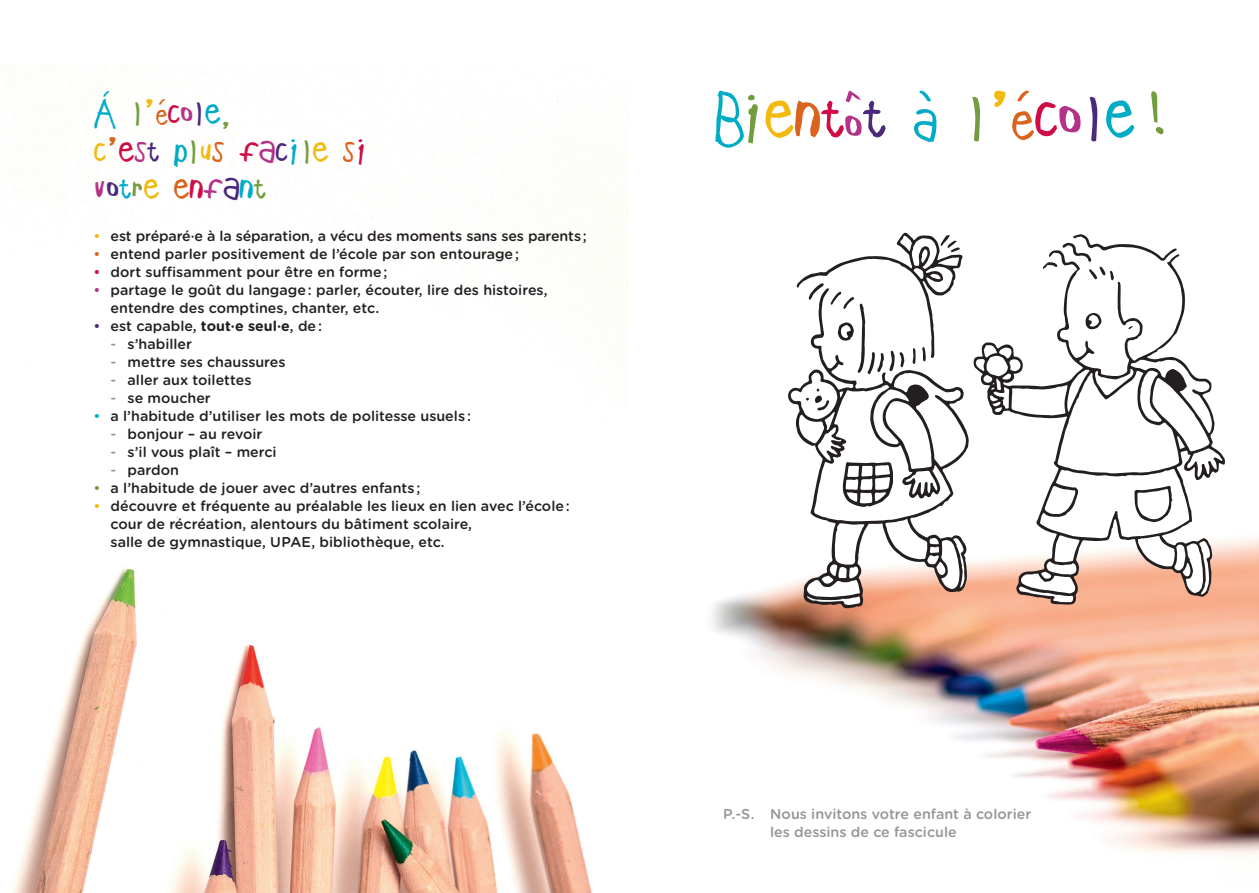
<style>
.page{position:relative;width:1259px;height:893px;background:#fff}
.page>*{position:absolute;margin:0;border:0;box-sizing:border-box;transform-origin:0 0}
.t1{font:57px "Childs Play Age Seven";letter-spacing:-.02em;color:#00abc6}
.t2{font:30px/37.5px "Childs Play Age Seven";letter-spacing:-.02em;color:#00abc6}
.t3{font:500 14.25px/18px "Gotham Rounded";color:#231f20}
.t4{font:500 14.25px/18px "Gotham Rounded";color:#939598}
.s1{color:#739c3e}
.s2{color:#f2b90f}
.s3{color:#d9641d}
.s4{color:#ce0c45}
.s5{color:#b43388}
.s6{color:#4b297d}
.s7{font-weight:700}
.s8{color:#939598}
.s9{color:#00abc6}
.s10{font-size:78px;color:#739c3e}
</style>
<div class="page">
<img style="left:9px;top:77px;width:620px;height:816px">
<img style="left:712px;top:232px;width:547px;height:624px">
<svg style="left:973px;top:250px;width:252px;height:355px"></svg>
<svg style="left:788px;top:288px;width:181px;height:321px"></svg>
<svg style="left:1085px;top:312px;width:17px;height:18px"></svg>
<svg style="left:1042px;top:234px;width:134px;height:47px"></svg>
<svg style="left:796px;top:233px;width:167px;height:141px"></svg>
<svg style="left:1128px;top:326px;width:4px;height:3px"></svg>
<svg style="left:1017px;top:467px;width:194px;height:137px"></svg>
<svg style="left:842px;top:462px;width:51px;height:45px"></svg>
<svg style="left:806px;top:388px;width:23px;height:23px"></svg>
<svg style="left:103px;top:91px;width:6px;height:6px"></svg>
<h2 class="t2" style="left:94px;top:96px;width:276px">A <span class="s1">l</span><span class="s2">’</span><span class="s3">é</span><span class="s4">c</span><span class="s5">o</span><span class="s6">l</span>e<span class="s1">,<br></span><span class="s2">c</span><span class="s3">’</span><span class="s4">e</span><span class="s5">s</span><span class="s6">t</span> p<span class="s1">l</span><span class="s2">u</span><span class="s3">s</span> <span class="s4">f</span><span class="s5">a</span><span class="s6">c</span>i<span class="s1">l</span><span class="s2">e</span> <span class="s3">s</span><span class="s4">i </span><span class="s5">v</span><span class="s6">o</span>t<span class="s1">r</span><span class="s2">e</span> <span class="s3">e</span><span class="s4">n</span><span class="s5">f</span><span class="s6">a</span>n<span class="s1">t</span></h2>
<p class="t3" style="left:94px;top:226px;width:495px"><span class="s2">•</span> est préparé·e à la séparation, a vécu des moments sans ses parents ;</p>
<p class="t3" style="left:94px;top:244px;width:427px"><span class="s3">•</span> entend parler positivement de l’école par son entourage ;</p>
<p class="t3" style="left:94px;top:262px;width:295px"><span class="s4">•</span> dort suffisamment pour être en forme ;</p>
<p class="t3" style="left:111px;top:280px;width:438px;text-indent:-17px"><span class="s5">•</span> partage le goût du langage : parler, écouter, lire des histoires, entendre des comptines, chanter, etc.</p>
<p class="t3" style="left:94px;top:316px;width:230px"><span class="s6">•</span> est capable, <span class="s7">tout·e seul·e</span>, de :</p>
<p class="t3" style="left:111px;top:334px;width:83px"><span class="s8">-</span> s’habiller</p>
<p class="t3" style="left:111px;top:352px;width:177px"><span class="s8">-</span> mettre ses chaussures</p>
<p class="t3" style="left:111px;top:370px;width:142px"><span class="s8">-</span> aller aux toilettes</p>
<p class="t3" style="left:111px;top:388px;width:102px"><span class="s8">-</span> se moucher</p>
<p class="t3" style="left:94px;top:406px;width:379px"><span class="s9">•</span> a l’habitude d’utiliser les mots de politesse usuels :</p>
<p class="t3" style="left:111px;top:424px;width:153px"><span class="s8">-</span> bonjour – au revoir</p>
<p class="t3" style="left:111px;top:442px;width:168px"><span class="s8">-</span> s’il vous plaît – merci</p>
<p class="t3" style="left:111px;top:460px;width:70px"><span class="s8">-</span> pardon</p>
<p class="t3" style="left:94px;top:478px;width:328px"><span class="s1">•</span> a l’habitude de jouer avec d’autres enfants ;</p>
<p class="t3" style="left:111px;top:496px;width:461px;text-indent:-17px"><span class="s2">•</span> découvre et fréquente au préalable les lieux en lien avec l’école : cour de récréation, alentours du bâtiment scolaire,<br>salle de gymnastique, UPAE, bibliothèque, etc.</p>
<h1 class="t1" style="left:714px;top:91px;width:462px">B<span class="s1">i</span><span class="s2">e</span><span class="s3">n</span><span class="s4">t</span><span class="s5">ô</span><span class="s6">t</span> à <span class="s1">l</span><span class="s2">’</span><span class="s3">é</span><span class="s4">c</span><span class="s5">o</span><span class="s6">l</span>e<span class="s10">!</span></h1>
<p class="t4" style="left:770px;top:805px;width:263px;text-indent:-47px">P.-S. Nous invitons votre enfant à colorier les dessins de ce fascicule</p>
</div>
